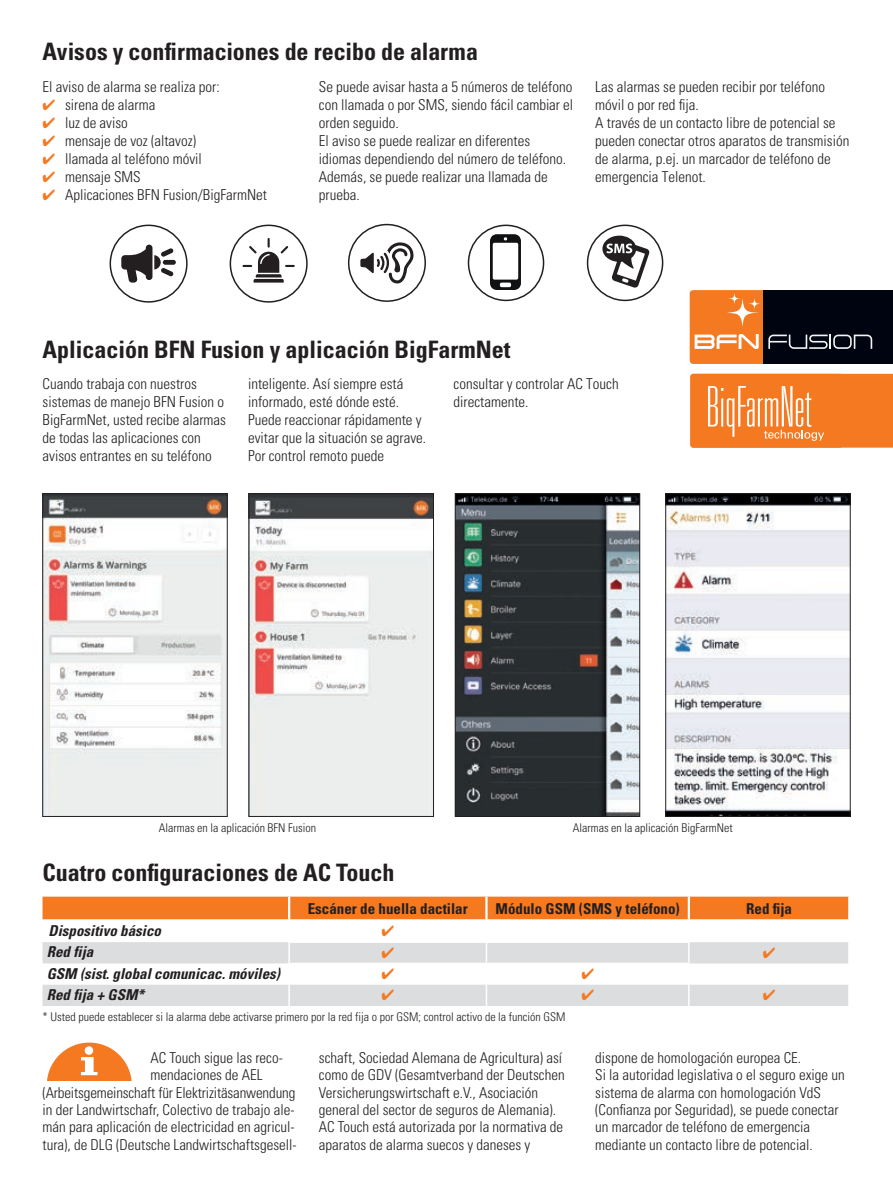
<style>
.page{position:relative;width:893px;height:1191px;background:#fff}
.page>*{position:absolute;margin:0;border:0;box-sizing:border-box;transform-origin:0 0}
.t1{font:700 condensed 24px "Univers LT Std";color:#231f20}
.t2{font:300 condensed 15px/18px "Univers LT Std";color:#231f20}
.t3{font:italic 700 condensed 15px "Univers LT Std";color:#231f20}
.t4{font:700 condensed 15px "Univers LT Std";color:#231f20}
.t5{font:300 condensed 12px "Univers LT Std";color:#231f20}
.s1{color:#f47921}
</style>
<div class="page">
<svg style="left:602px;top:236px;width:48px;height:52px"></svg>
<div style="left:587px;top:225px;width:76px;height:76px;border:2px solid #231f20;border-radius:50%"></div>
<svg style="left:490px;top:234px;width:31px;height:56px"></svg>
<div style="left:468px;top:225px;width:76px;height:76px;border:2px solid #231f20;border-radius:50%"></div>
<img style="left:457px;top:495px;width:181px;height:319px">
<div style="left:455px;top:493px;width:185px;height:323px;border:1px solid #231f20"></div>
<img style="left:251px;top:495px;width:181px;height:319px">
<div style="left:249px;top:493px;width:185px;height:323px;border:1px solid #231f20"></div>
<img style="left:667px;top:495px;width:181px;height:319px">
<div style="left:665px;top:493px;width:185px;height:323px;border:1px solid #231f20"></div>
<img style="left:45px;top:495px;width:180px;height:319px">
<div style="left:43px;top:493px;width:184px;height:323px;border:1px solid #231f20"></div>
<div style="left:110px;top:225px;width:78px;height:78px;border:2px solid #231f20;border-radius:50%"></div>
<div style="left:163px;top:260px;width:13px;height:5px;border:2px solid #231f20;border-radius:2px"></div>
<svg style="left:121px;top:244px;width:54px;height:39px"></svg>
<div style="left:230px;top:225px;width:78px;height:78px;border:2px solid #231f20;border-radius:50%"></div>
<div style="left:348px;top:224px;width:78px;height:78px;border:2px solid #231f20;border-radius:50%"></div>
<svg style="left:360px;top:242px;width:53px;height:41px"></svg>
<svg style="left:243px;top:238px;width:52px;height:45px"></svg>
<div style="left:47px;top:1042px;width:85px;height:85px;background:#f47921;border-radius:50%"></div>
<svg style="left:81px;top:1057px;width:17px;height:18px"></svg>
<div style="left:85px;top:1046px;width:8px;height:8px;background:#fff;border-radius:50%"></div>
<div style="left:43px;top:1080px;width:94px;height:49px;background:#fff"></div>
<div style="left:763px;top:290px;width:130px;height:74px;background:#000310"></div>
<svg style="left:690px;top:290px;width:182px;height:74px"></svg>
<svg style="left:690px;top:374px;width:203px;height:74px;background:#f58637"></svg>
<svg style="left:43px;top:896px;width:806px;height:110px"></svg>
<h1 class="t1" style="left:43px;top:37px;width:437px">Avisos y confirmaciones de recibo de alarma</h1>
<p class="t2" style="left:43px;top:77px;width:179px">El aviso de alarma se realiza por:</p>
<p class="t2" style="left:43px;top:95px;width:114px"><span class="s1">✔</span> sirena de alarma</p>
<p class="t2" style="left:43px;top:113px;width:87px"><span class="s1">✔</span> luz de aviso</p>
<p class="t2" style="left:43px;top:131px;width:155px"><span class="s1">✔</span> mensaje de voz (altavoz)</p>
<p class="t2" style="left:43px;top:149px;width:161px"><span class="s1">✔</span> llamada al teléfono móvil</p>
<p class="t2" style="left:43px;top:167px;width:100px"><span class="s1">✔</span> mensaje SMS</p>
<p class="t2" style="left:43px;top:185px;width:226px"><span class="s1">✔</span> Aplicaciones BFN Fusion/BigFarmNet</p>
<p class="t2" style="left:319px;top:77px;width:256px">Se puede avisar hasta a 5 números de teléfono con llamada o por SMS, siendo fácil cambiar el orden seguido.<br>El aviso se puede realizar en diferentes idiomas dependiendo del número de teléfono.<br>Además, se puede realizar una llamada de prueba.</p>
<p class="t2" style="left:595px;top:77px;width:256px">Las alarmas se pueden recibir por teléfono móvil o por red fija.<br>A través de un contacto libre de potencial se pueden conectar otros aparatos de transmisión de alarma, p.ej. un marcador de teléfono de emergencia Telenot.</p>
<h1 class="t1" style="left:43px;top:334px;width:469px">Aplicación BFN Fusion y aplicación BigFarmNet</h1>
<p class="t2" style="left:43px;top:375px;width:185px">Cuando trabaja con nuestros sistemas de manejo BFN Fusion o<br>BigFarmNet, usted recibe alarmas de todas las aplicaciones con avisos entrantes en su teléfono</p>
<p class="t2" style="left:248px;top:375px;width:180px">inteligente. Así siempre está informado, esté dónde esté.<br>Puede reaccionar rápidamente y evitar que la situación se agrave.<br>Por control remoto puede</p>
<p class="t2" style="left:454px;top:375px;width:167px">consultar y controlar AC Touch directamente.</p>
<p class="t5" style="left:159px;top:820px;width:159px">Alarmas en la aplicación BFN Fusion</p>
<p class="t5" style="left:573px;top:820px;width:162px">Alarmas en la aplicación BigFarmNet</p>
<h1 class="t1" style="left:43px;top:857px;width:353px">Cuatro configuraciones de AC Touch</h1>
<p class="t3" style="left:49px;top:921px;width:114px">Dispositivo básico</p>
<p class="t3" style="left:47px;top:942px;width:48px">Red fija</p>
<p class="t3" style="left:47px;top:964px;width:235px">GSM (sist. global comunicac. móviles)</p>
<p class="t3" style="left:47px;top:985px;width:99px">Red fija + GSM*</p>
<p class="t4" style="left:308px;top:899px;width:161px">Escáner de huella dactilar</p>
<p class="t4" style="left:496px;top:899px;width:186px">Módulo GSM (SMS y teléfono)</p>
<p class="t4" style="left:746px;top:899px;width:47px">Red fija</p>
<p class="t5" style="left:43px;top:1010px;width:525px">* Usted puede establecer si la alarma debe activarse primero por la red fija o por GSM; control activo de la función GSM</p>
<p class="t2" style="left:151px;top:1048px;width:131px">AC Touch sigue las reco--</p>
<p class="t2" style="left:151px;top:1066px;width:114px">mendaciones de AEL</p>
<p class="t2" style="left:43px;top:1083px;width:254px">(Arbeitsgemeinschaft für Elektrizitäsanwendung</p>
<p class="t2" style="left:43px;top:1100px;width:253px">in der Landwirtschafr, Colectivo de trabajo ale-</p>
<p class="t2" style="left:43px;top:1118px;width:254px">mán para aplicación de electricidad en agricul-</p>
<p class="t2" style="left:43px;top:1135px;width:256px">tura), de DLG (Deutsche Landwirtschaftsgesell-</p>
<p class="t2" style="left:319px;top:1048px;width:247px;line-height:17.4px">schaft, Sociedad Alemana de Agricultura) así como de GDV (Gesamtverband der Deutschen Versicherungswirtschaft e.V., Asociación general del sector de seguros de Alemania).<br>AC Touch está autorizada por la normativa de aparatos de alarma suecos y daneses y</p>
<p class="t2" style="left:595px;top:1048px;width:251px;line-height:17.4px">dispone de homologación europea CE.<br>Si la autoridad legislativa o el seguro exige un sistema de alarma con homologación VdS (Confianza por Seguridad), se puede conectar un marcador de teléfono de emergencia mediante un contacto libre de potencial.</p>
</div>
